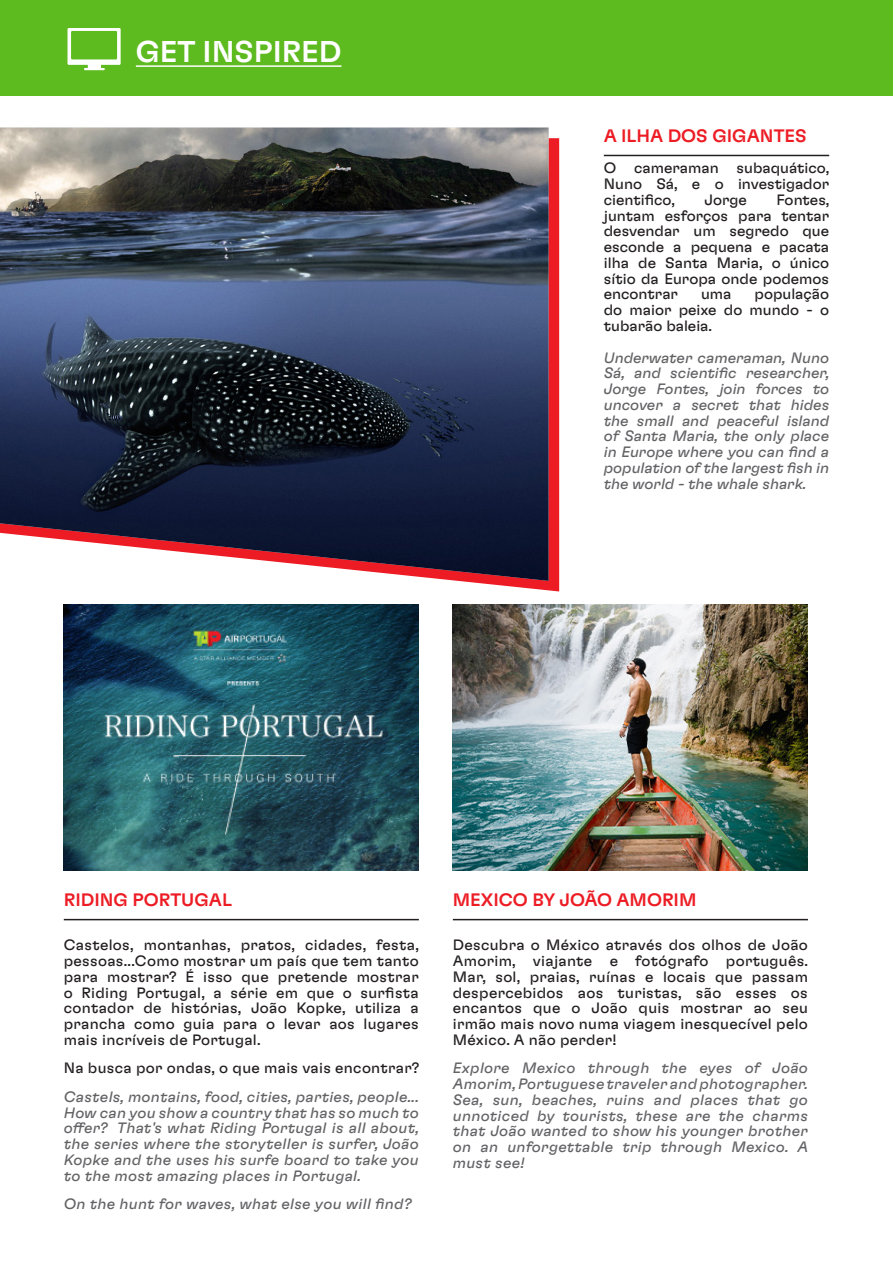
<style>
.page{position:relative;width:893px;height:1263px;background:#fff}
.page>*{position:absolute;margin:0;border:0;box-sizing:border-box;transform-origin:0 0}
.t1{font:30px "GT Flexa VAR";color:#fff}
.t2{font:18px "GT Flexa VAR";color:#ed1c24}
.t3{font:15px/15.8px "GT Flexa VAR";letter-spacing:.02em;color:#636366;text-align:justify}
.t4{font:15px/15.8px "GT Flexa VAR";color:#231f20;text-align:justify}
.t5{font:15px "GT Flexa VAR";letter-spacing:.02em;color:#231f20}
</style>
<div class="page">
<img style="left:453px;top:605px;width:355px;height:265px">
<hr style="left:453px;top:919px;width:355px;height:1px;background:#231f20">
<img style="left:64px;top:605px;width:355px;height:265px">
<hr style="left:64px;top:919px;width:355px;height:1px;background:#231f20">
<svg style="left:460px;top:138px;width:99px;height:453px;background:#ee2f36"></svg>
<img style="left:0;top:128px;width:549px;height:453px">
<hr style="left:604px;top:155px;width:225px;height:1px;background:#231f20">
<div style="left:0;top:0;width:893px;height:96px;background:#5dba1f"></div>
<hr style="left:136px;top:65px;width:205px;height:2px;background:#fff">
<svg style="left:67px;top:28px;width:54px;height:42px"></svg>
<p class="t1" style="left:136px;top:36px;width:207px">GET INSPIRED</p>
<p class="t2" style="left:604px;top:126px;width:204px">A ILHA DOS GIGANTES</p>
<p class="t4" style="left:604px;top:161px;width:227px">O cameraman subaquático, Nuno Sá, e o investigador cientifico,</p>
<p class="t4" style="left:604px;top:192px;width:227px;text-indent:173px">Fontes, juntam esforços para tentar desvendar um segredo que esconde a pequena e pacata ilha de Santa Maria, o único sítio da Europa onde podemos encontrar</p>
<p class="t4" style="left:704px;top:192px;width:44px">Jorge</p>
<p class="t4" style="left:604px;top:287px;width:227px;text-indent:151px">população do maior peixe do mundo - o tubarão baleia.</p>
<p class="t3" style="left:604px;top:350px;width:227px">Underwater cameraman, Nuno Sá, and scientific researcher, Jorge Fontes, join forces to uncover a secret that hides the small and peaceful island of Santa Maria, the only place in Europe where you can find a population of the largest fish in the world - the whale shark.</p>
<p class="t4" style="left:701px;top:287px;width:32px">uma</p>
<p class="t2" style="left:64px;top:890px;width:170px">RIDING PORTUGAL</p>
<p class="t4" style="left:64px;top:937px;width:357px">Castelos, montanhas, pratos, cidades, festa, pessoas...Como mostrar um país que tem tanto para mostrar? É isso que pretende mostrar o Riding Portugal, a série em que o surfista contador de histórias, João Kopke, utiliza a prancha como guia para o levar aos lugares mais incríveis de Portugal.</p>
<p class="t5" style="left:64px;top:1060px;width:357px">Na busca por ondas, o que mais vais encontrar?</p>
<p class="t3" style="left:64px;top:1089px;width:357px">Castels, montains, food, cities, parties, people...<br>How can you show a country that has so much to offer? That's what Riding Portugal is all about, the series where the storyteller is surfer, João Kopke and the uses his surfe board to take you to the most amazing places in Portugal.</p>
<p class="t3" style="left:64px;top:1196px;width:349px">On the hunt for waves, what else you will find?</p>
<p class="t2" style="left:453px;top:890px;width:245px">MEXICO BY JOÃO AMORIM</p>
<p class="t4" style="left:453px;top:937px;width:357px">Descubra o México através dos olhos de João Amorim, viajante e fotógrafo português.<br>Mar, sol, praias, ruínas e locais que passam despercebidos aos turistas, são esses os encantos que o João quis mostrar ao seu irmão mais novo numa viagem inesquecível pelo México. A não perder!</p>
<p class="t3" style="left:453px;top:1060px;width:357px">Explore Mexico through the eyes of João Amorim, Portuguese traveler and photographer.<br>Sea, sun, beaches, ruins and places that go unnoticed by tourists, these are the charms that João wanted to show his younger brother on an unforgettable trip through Mexico. A must see!</p>
</div>
